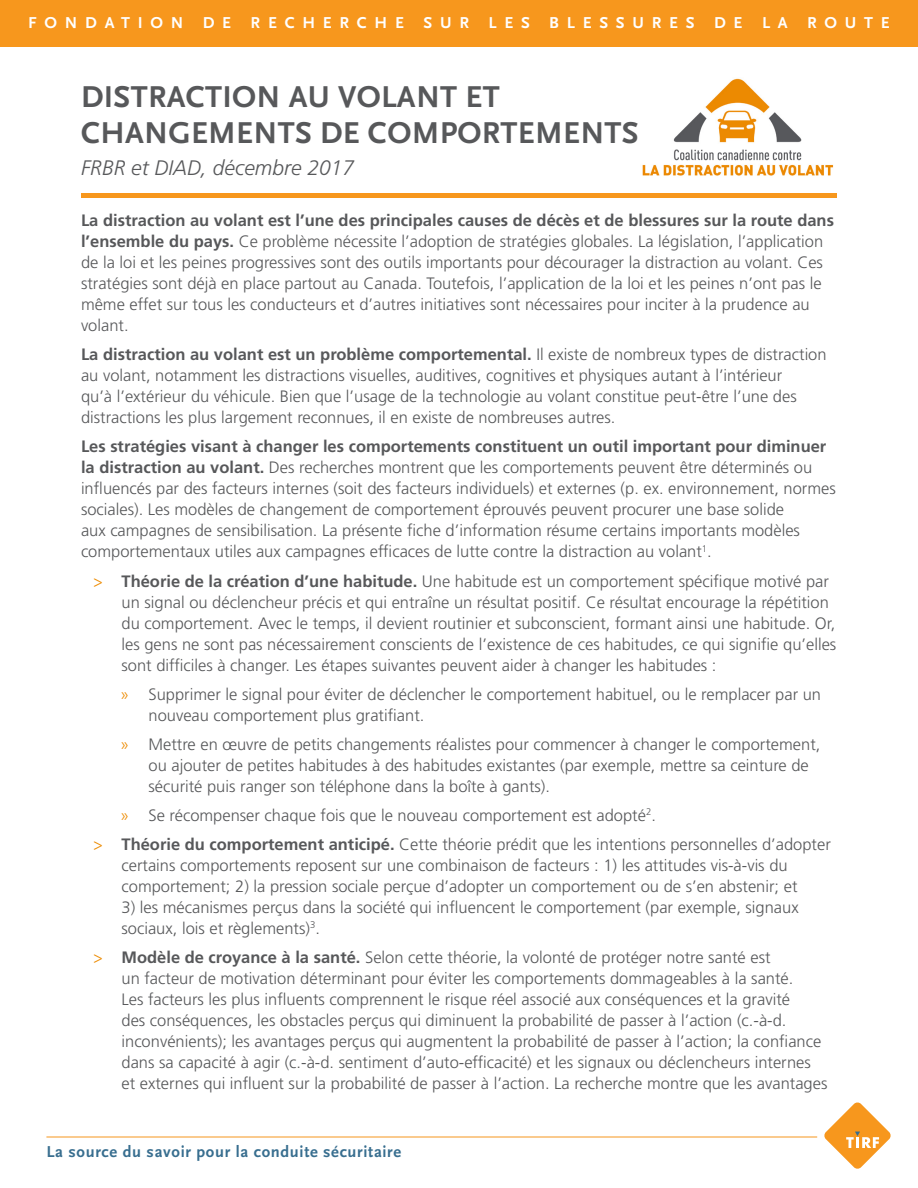
<style>
.page{position:relative;width:918px;height:1188px;background:#fff}
.page>*{position:absolute;margin:0;border:0;box-sizing:border-box;transform-origin:0 0}
.t1{font:700 31.5px/36px "Scala Sans OT";letter-spacing:.01em;color:#57585a}
.t2{font:italic 300 21px "Frutiger LT Std";color:#57585a}
.BODY_COPY{font:300 16.5px/21px "Frutiger LT Std";color:#57585a}
.t3{font:700 16.5px "Scala Sans OT";letter-spacing:.47em;color:#fff}
.t4{font:700 16.5px "Scala Sans OT";letter-spacing:.04em;color:#386e8f}
.s1{font-weight:700}
.s2{font-family:"Myriad Pro";font-weight:400;color:#ed8b00}
.s3{color:#ed8b00}
</style>
<div class="page">
<hr style="left:81px;top:194px;width:756px;height:4px;background:#f7971d">
<div style="left:0;top:0;width:918px;height:47px;background:#f7971d"></div>
<hr style="left:46px;top:1137px;width:771px;height:1px;background:#f7971d">
<svg style="left:824px;top:1102px;width:67px;height:67px"></svg>
<img style="left:642px;top:78px;width:192px;height:98px">
<p class="t3" style="left:28px;top:13px;width:863px">FONDATION DE RECHERCHE SUR LES BLESSURES DE LA ROUTE</p>
<h1 class="t1" style="left:81px;top:80px;width:559px">DISTRACTION AU VOLANT ET<br>CHANGEMENTS DE COMPORTEMENTS</h1>
<p class="t2" style="left:81px;top:156px;width:275px">FRBR et DIAD, décembre 2017</p>
<p class="BODY_COPY" style="left:81px;top:210px;width:755px"><span class="s1">La distraction au volant est l’une des principales causes de décès et de blessures sur la route dans l’ensemble du pays.</span> Ce problème nécessite l’adoption de stratégies globales. La législation, l’application de la loi et les peines progressives sont des outils importants pour décourager la distraction au volant. Ces stratégies sont déjà en place partout au Canada. Toutefois, l’application de la loi et les peines n’ont pas le même effet sur tous les conducteurs et d’autres initiatives sont nécessaires pour inciter à la prudence au volant.</p>
<p class="BODY_COPY" style="left:81px;top:344px;width:747px"><span class="s1">La distraction au volant est un problème comportemental.</span> Il existe de nombreux types de distraction au volant, notamment les distractions visuelles, auditives, cognitives et physiques autant à l’intérieur<br>qu’à l’extérieur du véhicule. Bien que l’usage de la technologie au volant constitue peut-être l’une des distractions les plus largement reconnues, il en existe de nombreuses autres.</p>
<p class="BODY_COPY" style="left:81px;top:436px;width:756px"><span class="s1">Les stratégies visant à changer les comportements constituent un outil important pour diminuer la distraction au volant.</span> Des recherches montrent que les comportements peuvent être déterminés ou influencés par des facteurs internes (soit des facteurs individuels) et externes (p. ex. environnement, normes sociales). Les modèles de changement de comportement éprouvés peuvent procurer une base solide<br>aux campagnes de sensibilisation. La présente fiche d’information résume certains importants modèles comportementaux utiles aux campagnes efficaces de lutte contre la distraction au volant<sup>1</sup>.</p>
<p class="BODY_COPY" style="left:122px;top:571px;width:716px;text-indent:-28px"><span class="s2">&gt;</span> <span class="s1">Théorie de la création d’une habitude.</span> Une habitude est un comportement spécifique motivé par un signal ou déclencheur précis et qui entraîne un résultat positif. Ce résultat encourage la répétition du comportement. Avec le temps, il devient routinier et subconscient, formant ainsi une habitude. Or, les gens ne sont pas nécessairement conscients de l’existence de ces habitudes, ce qui signifie qu’elles sont difficiles à changer. Les étapes suivantes peuvent aider à changer les habitudes :</p>
<p class="BODY_COPY" style="left:148px;top:684px;width:674px;text-indent:-28px"><span class="s3">»</span> Supprimer le signal pour éviter de déclencher le comportement habituel, ou le remplacer par un nouveau comportement plus gratifiant.</p>
<p class="BODY_COPY" style="left:148px;top:734px;width:673px;text-indent:-28px"><span class="s3">»</span> Mettre en œuvre de petits changements réalistes pour commencer à changer le comportement, ou ajouter de petites habitudes à des habitudes existantes (par exemple, mettre sa ceinture de sécurité puis ranger son téléphone dans la boîte à gants).</p>
<p class="BODY_COPY" style="left:120px;top:805px;width:537px"><span class="s3">»</span> Se récompenser chaque fois que le nouveau comportement est adopté<sup>2</sup>.</p>
<p class="BODY_COPY" style="left:122px;top:834px;width:711px;text-indent:-28px"><span class="s2">&gt;</span> <span class="s1">Théorie du comportement anticipé.</span> Cette théorie prédit que les intentions personnelles d’adopter certains comportements reposent sur une combinaison de facteurs : 1) les attitudes vis-à-vis du comportement; 2) la pression sociale perçue d’adopter un comportement ou de s’en abstenir; et</p>
<p class="BODY_COPY" style="left:122px;top:897px;width:679px">3) les mécanismes perçus dans la société qui influencent le comportement (par exemple, signaux sociaux, lois et règlements)<sup>3</sup>.</p>
<p class="BODY_COPY" style="left:122px;top:947px;width:707px;text-indent:-28px"><span class="s2">&gt;</span> <span class="s1">Modèle de croyance à la santé.</span> Selon cette théorie, la volonté de protéger notre santé est<br>un facteur de motivation déterminant pour éviter les comportements dommageables à la santé.<br>Les facteurs les plus influents comprennent le risque réel associé aux conséquences et la gravité<br>des conséquences, les obstacles perçus qui diminuent la probabilité de passer à l’action (c.-à-d. inconvénients); les avantages perçus qui augmentent la probabilité de passer à l’action; la confiance dans sa capacité à agir (c.-à-d. sentiment d’auto-efficacité) et les signaux ou déclencheurs internes et externes qui influent sur la probabilité de passer à l’action. La recherche montre que les avantages</p>
<p class="t4" style="left:46px;top:1142px;width:356px">La source du savoir pour la conduite sécuritaire</p>
</div>
